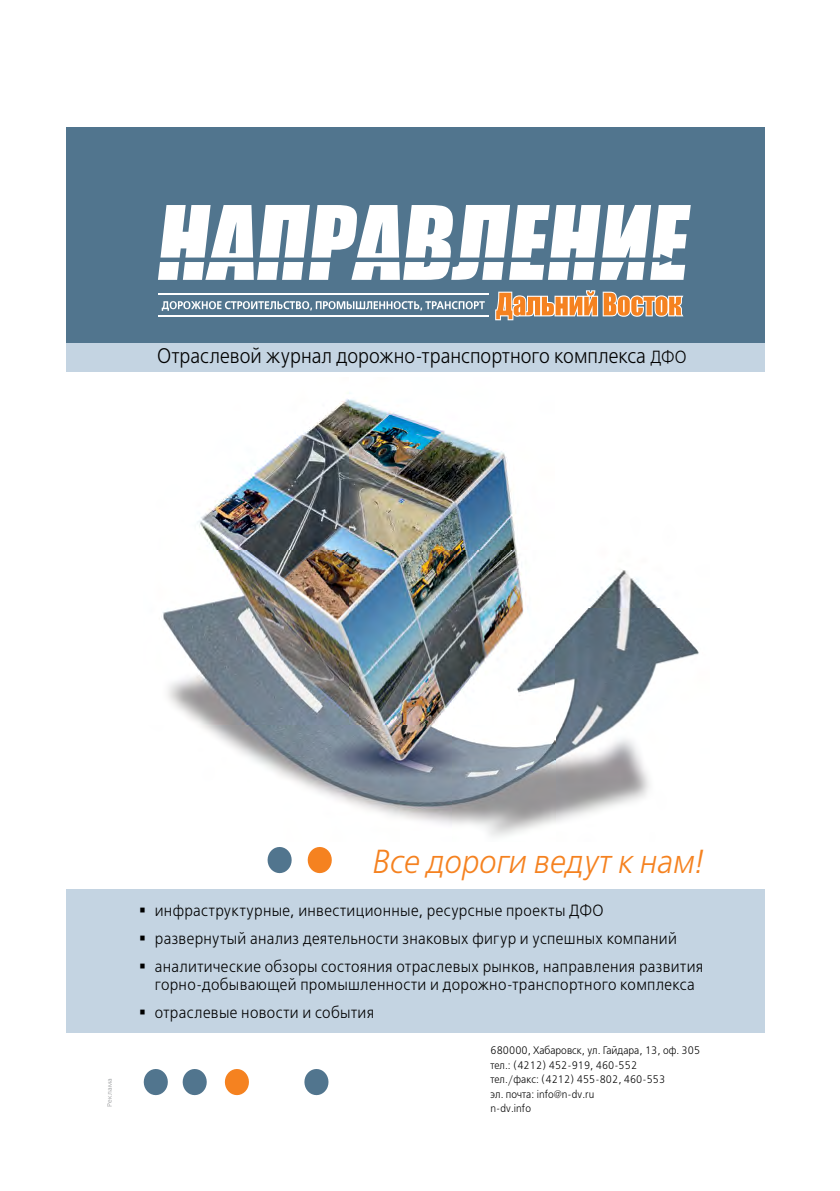
<style>
.page{position:relative;width:840px;height:1191px;background:#fff}
.page>*{position:absolute;margin:0;border:0;box-sizing:border-box;transform-origin:0 0}
.t1{font:italic 33.2px "Free Set C";color:#f58220;scale:.92 1}
.t2{font:21px "Free Set C";letter-spacing:.005em;color:#000;scale:.9 1}
.t3{font:16.2px/18px "Free Set C";letter-spacing:.025em;color:#000;text-align:center;scale:.92 1}
.t4{font:10.8px/14.4px "Free Set C";letter-spacing:.005em;color:#000;scale:.92 1}
.t5{font:6.6px "Free Set C";letter-spacing:.025em;color:#939597;scale:1.06 1}
.s1{font-size:17.6px}
</style>
<div class="page">
<img style="left:163px;top:399px;width:536px;height:438px">
<div style="left:67px;top:337px;width:697px;height:34px;background:#c4d4e2"></div>
<div style="left:67px;top:889px;width:697px;height:143px;background:#c4d4e2"></div>
<div style="left:67px;top:127px;width:697px;height:215px;background:#51758e"></div>
<svg style="left:158px;top:205px;width:532px;height:75px"></svg>
<svg style="left:495px;top:290px;width:188px;height:30px"></svg>
<svg style="left:162px;top:301px;width:322px;height:10px"></svg>
<hr style="left:158px;top:293px;width:330px;height:2px;background:#fff">
<hr style="left:158px;top:315px;width:330px;height:2px;background:#fff">
<svg style="left:224px;top:1069px;width:25px;height:27px"></svg>
<svg style="left:143px;top:1069px;width:25px;height:27px"></svg>
<svg style="left:182px;top:1069px;width:25px;height:27px"></svg>
<svg style="left:304px;top:1069px;width:25px;height:27px"></svg>
<svg style="left:307px;top:847px;width:25px;height:27px"></svg>
<svg style="left:267px;top:847px;width:25px;height:27px"></svg>
<p class="t2" style="left:157px;top:343px;width:589px">Отраслевой журнал дорожно-транспортного комплекса <span class="s1">ДФО</span></p>
<p class="t5" style="left:106px;top:1107px;width:28px;rotate:-90deg">Реклама</p>
<h1 class="t1" style="left:370px;top:842px;width:361px">Все дороги ведут к нам!</h1>
<p class="t3" style="left:139px;top:901px;width:506px">▪ инфраструктурные, инвестиционные, ресурсные проекты ДФО</p>
<p class="t3" style="left:139px;top:929px;width:585px">▪ развернутый анализ деятельности знаковых фигур и успешных компаний</p>
<p class="t3" style="left:139px;top:957px;width:614px">▪ аналитические обзоры состояния отраслевых рынков, направления развития горно-добывающей промышленности и дорожно-транспортного комплекса</p>
<p class="t3" style="left:139px;top:1003px;width:257px">▪ отраслевые новости и события</p>
<p class="t4" style="left:490px;top:1043px;width:229px">680000, Хабаровск, ул. Гайдара, 13, оф. 305 тел.: (4212) 452-919, 460-552<br>тел./факс: (4212) 455-802, 460-553<br>эл. почта: info@n-dv.ru<br>n-dv.info</p>
</div>
